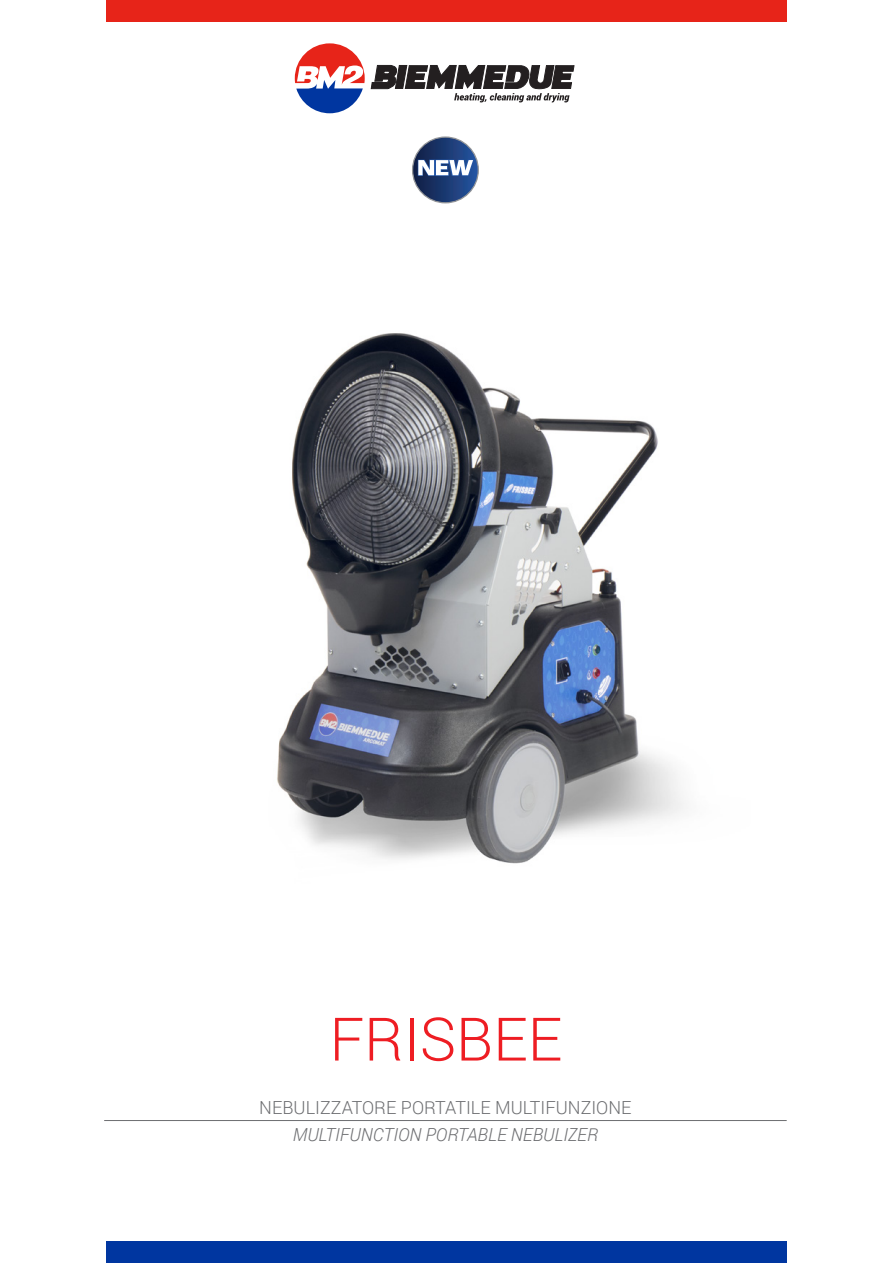
<style>
.page{position:relative;width:893px;height:1263px;background:#fff}
.page>*{position:absolute;margin:0;border:0;box-sizing:border-box;transform-origin:0 0}
.TITOLI_ISTITUZIONALI{font:300 60px "Roboto";color:#ee1d23}
.t1{font:300 18px "Roboto";color:#6c6d70}
.t2{font:italic 300 18px "Roboto";color:#6c6d70}
</style>
<div class="page">
<img style="left:277px;top:333px;width:408px;height:531px">
<hr style="left:104px;top:1120px;width:683px;height:1px;background:#6c6d70">
<div style="left:106px;top:0;width:681px;height:21px;background:#e72419"></div>
<div style="left:106px;top:1242px;width:681px;height:21px;background:#0036a0"></div>
<svg style="left:412px;top:136px;width:67px;height:67px"></svg>
<svg style="left:371px;top:65px;width:203px;height:37px"></svg>
<svg style="left:295px;top:43px;width:70px;height:70px"></svg>
<p class="TITOLI_ISTITUZIONALI" style="left:329px;top:998px;width:234px">FRISBEE</p>
<p class="t1" style="left:259px;top:1095px;width:374px">NEBULIZZATORE PORTATILE MULTIFUNZIONE</p>
<p class="t2" style="left:293px;top:1122px;width:307px">MULTIFUNCTION PORTABLE NEBULIZER</p>
</div>
